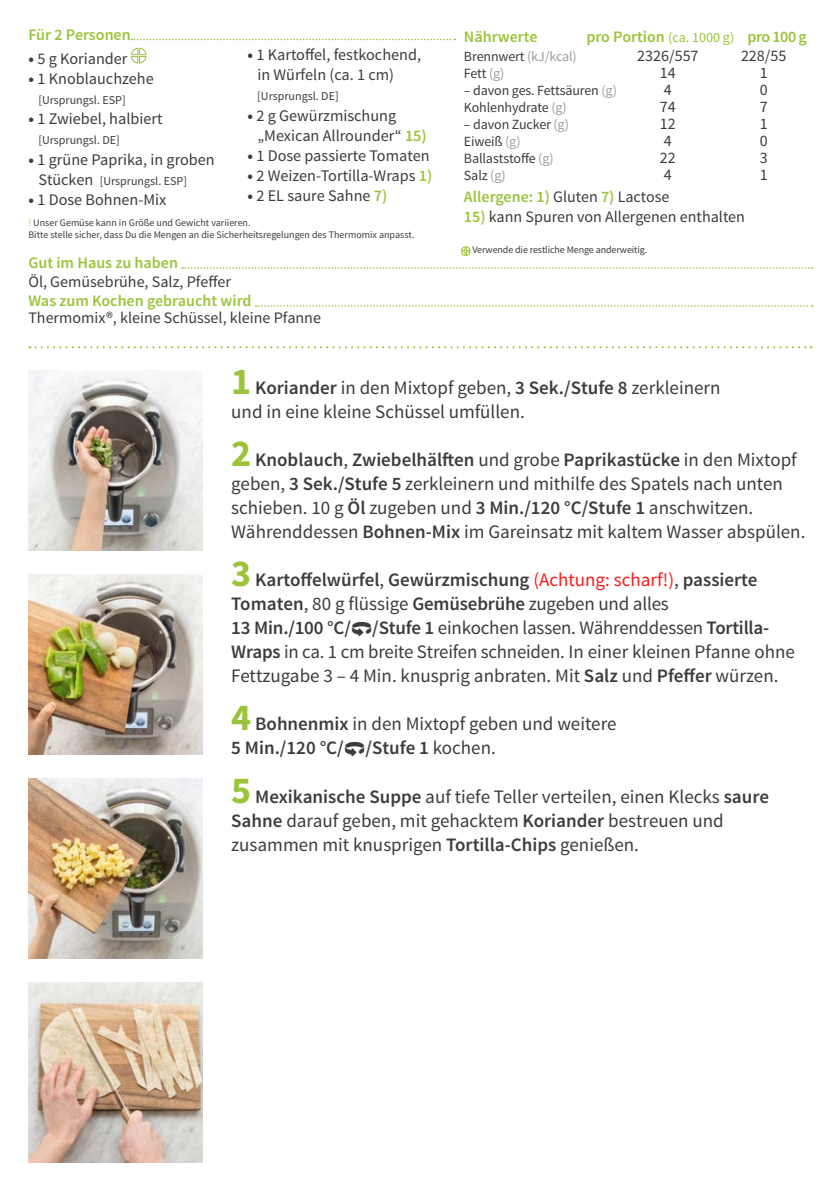
<style>
.page{position:relative;width:840px;height:1191px;background:#fff}
.page>*{position:absolute;margin:0;border:0;box-sizing:border-box;transform-origin:0 0}
.FRONT___BACK_Running{font:19px/24px "Source Sans Pro";color:#3c3c3b}
.Zutaten_TM{font:16.2px "Source Sans Pro";color:#3c3c3b}
.BACK_Table_Content_L{font:600 16px "Source Sans Pro";color:#9ac43a}
.BACK_Table_Content_L-2{font:16px "Source Sans Pro";color:#3c3c3b}
.BACK_Text_next_to_ta{font:16px "Source Sans Pro";color:#3c3c3b}
.BACK_Table_Content_C{font:16px "Source Sans Pro";color:#3c3c3b}
.BACK_Text_next_to_ta-2{font:600 16px "Source Sans Pro";color:#9ac43a}
.BACK_Table_Content_L-3{font:14px "Source Sans Pro";letter-spacing:-.01em;color:#3c3c3b}
.Zutaten_TM-2{font:12px "Source Sans Pro";color:#3c3c3b}
.FRONT___BACK_Running-2{font:10px/12px "Source Sans Pro";color:#3c3c3b}
.s1{font-weight:700}
.s2{font-size:16.2px}
.s3{font-weight:600;color:#9ac43a}
.s4{color:#a6c94f}
.s5{font-weight:400;font-size:14px}
.s6{color:#9d9d9c}
.s7{font-weight:400;color:#3c3c3b}
.s8{font-weight:700;font-size:38px;color:#9ac43a}
.s9{font-weight:600}
.s10{color:#ff1a1a}
</style>
<div class="page">
<img style="left:28px;top:982px;width:175px;height:180px">
<img style="left:28px;top:778px;width:175px;height:180px">
<img style="left:28px;top:574px;width:175px;height:180px">
<img style="left:28px;top:370px;width:175px;height:180px">
<svg style="left:29px;top:346px;width:782px;height:2px"></svg>
<svg style="left:460px;top:246px;width:11px;height:10px"></svg>
<svg style="left:182px;top:267px;width:630px;height:2px"></svg>
<svg style="left:255px;top:305px;width:557px;height:2px"></svg>
<svg style="left:130px;top:47px;width:17px;height:17px"></svg>
<svg style="left:131px;top:39px;width:324px;height:1px"></svg>
<p class="BACK_Table_Content_L" style="left:28px;top:24px;width:104px">Für 2 Personen</p>
<p class="Zutaten_TM" style="left:29px;top:48px;width:100px"><span class="s1">•</span> 5 g Koriander</p>
<p class="Zutaten_TM" style="left:29px;top:68px;width:126px"><span class="s1">•</span> 1 Knoblauchzehe</p>
<p class="Zutaten_TM-2" style="left:38px;top:92px;width:89px">[Ursprungsl. ESP]</p>
<p class="Zutaten_TM" style="left:29px;top:109px;width:135px"><span class="s1">•</span> 1 Zwiebel, halbiert</p>
<p class="Zutaten_TM-2" style="left:38px;top:133px;width:83px">[Ursprungsl. DE]</p>
<p class="Zutaten_TM" style="left:29px;top:149px;width:187px"><span class="s1">•</span> 1 grüne Paprika, in groben</p>
<p class="Zutaten_TM-2" style="left:38px;top:173px;width:150px"><span class="s2">Stücken</span> [Ursprungsl. ESP]</p>
<p class="Zutaten_TM" style="left:29px;top:189px;width:139px"><span class="s1">•</span> 1 Dose Bohnen-Mix</p>
<p class="Zutaten_TM" style="left:247px;top:44px;width:175px"><span class="s1">•</span> 1 Kartoffel, festkochend,</p>
<p class="Zutaten_TM" style="left:257px;top:65px;width:138px">in Würfeln (ca. 1 cm)</p>
<p class="Zutaten_TM-2" style="left:257px;top:89px;width:83px">[Ursprungsl. DE]</p>
<p class="Zutaten_TM" style="left:247px;top:105px;width:150px"><span class="s1">•</span> 2 g Gewürzmischung</p>
<p class="Zutaten_TM" style="left:257px;top:125px;width:171px">„Mexican Allrounder“ <span class="s3">15)</span></p>
<p class="Zutaten_TM" style="left:247px;top:145px;width:183px"><span class="s1">•</span> 1 Dose passierte Tomaten</p>
<p class="Zutaten_TM" style="left:247px;top:166px;width:186px"><span class="s1">•</span> 2 Weizen-Tortilla-Wraps <span class="s3">1)</span></p>
<p class="Zutaten_TM" style="left:247px;top:186px;width:141px"><span class="s1">•</span> 2 EL saure Sahne <span class="s3">7)</span></p>
<p class="FRONT___BACK_Running-2" style="left:28px;top:217px;width:387px"><span class="s4">!</span> Unser Gemüse kann in Größe und Gewicht variieren.<br>Bitte stelle sicher, dass Du die Mengen an die Sicherheitsregelungen des Thermomix anpasst.</p>
<p class="BACK_Table_Content_L" style="left:28px;top:253px;width:151px">Gut im Haus zu haben</p>
<p class="BACK_Table_Content_L" style="left:28px;top:291px;width:224px">Was zum Kochen gebraucht wird</p>
<p class="BACK_Table_Content_L-2" style="left:28px;top:271px;width:204px">Öl, Gemüsebrühe, Salz, Pfeffer</p>
<p class="BACK_Table_Content_L-2" style="left:28px;top:308px;width:294px">Thermomix®, kleine Schüssel, kleine Pfanne</p>
<p class="BACK_Table_Content_L" style="left:463px;top:27px;width:75px">Nährwerte</p>
<p class="BACK_Table_Content_L" style="left:586px;top:27px;width:222px">pro Portion <span class="s5">(ca. 1000 g)</span> pro 100 g</p>
<p class="BACK_Table_Content_L-3" style="left:463px;top:47px;width:114px">Brennwert <span class="s6">(kJ/kcal)</span></p>
<p class="BACK_Table_Content_C" style="left:637px;top:46px;width:63px">2326/557</p>
<p class="BACK_Table_Content_C" style="left:740px;top:46px;width:47px">228/55</p>
<p class="BACK_Table_Content_L-3" style="left:463px;top:64px;width:42px">Fett <span class="s6">(g)</span></p>
<p class="BACK_Table_Content_C" style="left:659px;top:63px;width:17px">14</p>
<p class="BACK_Table_Content_C" style="left:759px;top:63px;width:9px">1</p>
<p class="BACK_Table_Content_L-3" style="left:463px;top:81px;width:154px">– davon ges. Fettsäuren <span class="s6">(g)</span></p>
<p class="BACK_Table_Content_C" style="left:663px;top:80px;width:9px">4</p>
<p class="BACK_Table_Content_C" style="left:759px;top:80px;width:9px">0</p>
<p class="BACK_Table_Content_L-3" style="left:463px;top:98px;width:104px">Kohlenhydrate <span class="s6">(g)</span></p>
<p class="BACK_Table_Content_C" style="left:659px;top:97px;width:17px">74</p>
<p class="BACK_Table_Content_C" style="left:759px;top:97px;width:9px">7</p>
<p class="BACK_Table_Content_L-3" style="left:463px;top:115px;width:106px">– davon Zucker <span class="s6">(g)</span></p>
<p class="BACK_Table_Content_C" style="left:659px;top:114px;width:17px">12</p>
<p class="BACK_Table_Content_C" style="left:759px;top:114px;width:9px">1</p>
<p class="BACK_Table_Content_L-3" style="left:463px;top:132px;width:58px">Eiweiß <span class="s6">(g)</span></p>
<p class="BACK_Table_Content_C" style="left:663px;top:131px;width:9px">4</p>
<p class="BACK_Table_Content_C" style="left:759px;top:131px;width:9px">0</p>
<p class="BACK_Table_Content_L-3" style="left:463px;top:149px;width:91px">Ballaststoffe <span class="s6">(g)</span></p>
<p class="BACK_Table_Content_C" style="left:659px;top:148px;width:17px">22</p>
<p class="BACK_Table_Content_C" style="left:759px;top:148px;width:9px">3</p>
<p class="BACK_Table_Content_L-3" style="left:463px;top:167px;width:43px">Salz <span class="s6">(g)</span></p>
<p class="BACK_Table_Content_C" style="left:663px;top:165px;width:9px">4</p>
<p class="BACK_Table_Content_C" style="left:759px;top:165px;width:9px">1</p>
<p class="BACK_Text_next_to_ta-2" style="left:463px;top:186px;width:207px">Allergene: 1) <span class="s7">Gluten</span> 7) <span class="s7">Lactose</span></p>
<p class="BACK_Text_next_to_ta" style="left:463px;top:206px;width:282px"><span class="s3">15)</span> kann Spuren von Allergenen enthalten</p>
<p class="FRONT___BACK_Running-2" style="left:472px;top:244px;width:176px">Verwende die restliche Menge anderweitig.</p>
<p class="FRONT___BACK_Running" style="left:231px;top:376px;width:490px"><span class="s8">1</span> <span class="s9">Koriander</span> in den Mixtopf geben, <span class="s9">3 Sek./Stufe 8</span> zerkleinern und in eine kleine Schüssel umfüllen.</p>
<p class="FRONT___BACK_Running" style="left:231px;top:448px;width:575px"><span class="s8">2</span> <span class="s9">Knoblauch</span>, <span class="s9">Zwiebelhälften</span> und grobe <span class="s9">Paprikastücke</span> in den Mixtopf geben, <span class="s9">3 Sek./Stufe 5</span> zerkleinern und mithilfe des Spatels nach unten schieben. 10 g <span class="s9">Öl</span> zugeben und <span class="s9">3 Min./120 °C/Stufe 1</span> anschwitzen.<br>Währenddessen <span class="s9">Bohnen-Mix</span> im Gareinsatz mit kaltem Wasser abspülen.</p>
<p class="FRONT___BACK_Running" style="left:231px;top:568px;width:565px"><span class="s8">3</span> <span class="s9">Kartoffelwürfel</span>, <span class="s9">Gewürzmischung</span> <span class="s10">(Achtung: scharf!)</span>, <span class="s9">passierte Tomaten</span>, 80 g flüssige <span class="s9">Gemüsebrühe</span> zugeben und alles<br><span class="s9">13 Min./100 °C/ /Stufe 1</span> einkochen lassen. Währenddessen <span class="s9">Tortilla-Wraps</span> in ca. 1 cm breite Streifen schneiden. In einer kleinen Pfanne ohne Fettzugabe 3 – 4 Min. knusprig anbraten. Mit <span class="s9">Salz</span> und <span class="s9">Pfeffer</span> würzen.</p>
<p class="FRONT___BACK_Running" style="left:231px;top:712px;width:386px"><span class="s8">4</span> <span class="s9">Bohnenmix</span> in den Mixtopf geben und weitere<br><span class="s9">5 Min./120 °C/ /Stufe 1</span> kochen.</p>
<p class="FRONT___BACK_Running" style="left:231px;top:784px;width:539px"><span class="s8">5</span> <span class="s9">Mexikanische Suppe</span> auf tiefe Teller verteilen, einen Klecks <span class="s9">saure<br>Sahne</span> darauf geben, mit gehacktem <span class="s9">Koriander</span> bestreuen und zusammen mit knusprigen <span class="s9">Tortilla-Chips</span> genießen.</p>
</div>
